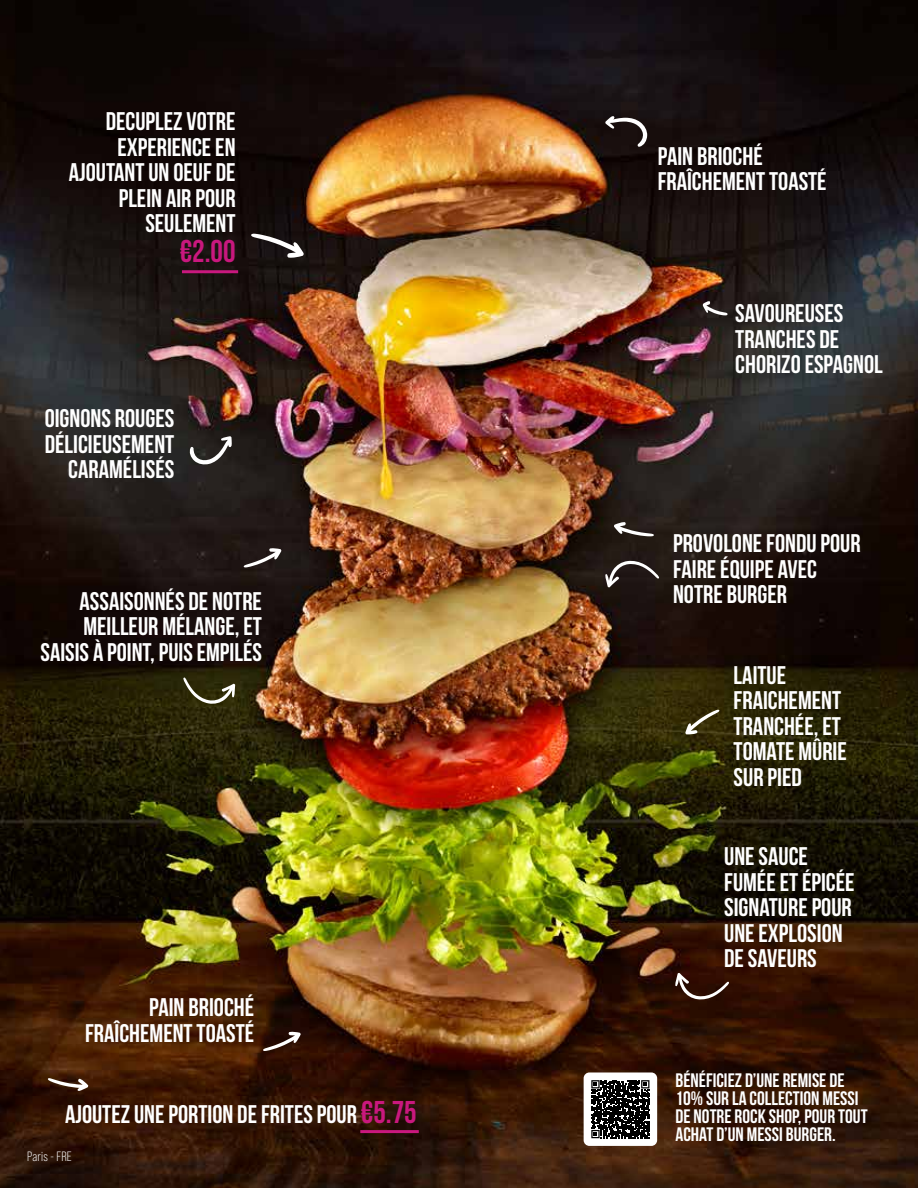
<style>
.page{position:relative;width:918px;height:1188px;background:#fff}
.page>*{position:absolute;margin:0;border:0;box-sizing:border-box;transform-origin:0 0}
.t1{font:31.5px "Bebas Neue";color:#c9187e}
.t2{font:25.5px/25.5px "Bebas Neue";color:#fff}
.t3{font:19.5px/18px "Bebas Neue";color:#fff}
.t4{font:13.5px "Bebas Neue Pro";letter-spacing:.02em;color:#fff}
.s1{font-size:31.5px;color:#c9187e}
</style>
<div class="page">
<img style="left:0;top:0;width:918px;height:1188px">
<hr style="left:182px;top:270px;width:56px;height:3px;background:#c9187e">
<hr style="left:360px;top:1130px;width:59px;height:3px;background:#c9187e">
<svg style="left:251px;top:233px;width:53px;height:25px"></svg>
<svg style="left:703px;top:301px;width:25px;height:15px"></svg>
<svg style="left:614px;top:522px;width:40px;height:14px"></svg>
<svg style="left:685px;top:709px;width:34px;height:25px"></svg>
<svg style="left:244px;top:548px;width:38px;height:20px"></svg>
<svg style="left:263px;top:1032px;width:38px;height:19px"></svg>
<svg style="left:48px;top:1078px;width:41px;height:13px"></svg>
<svg style="left:605px;top:116px;width:42px;height:31px"></svg>
<svg style="left:189px;top:436px;width:43px;height:29px"></svg>
<svg style="left:605px;top:560px;width:54px;height:28px;background:#463e3c"></svg>
<svg style="left:675px;top:973px;width:54px;height:27px"></svg>
<svg style="left:183px;top:677px;width:52px;height:27px"></svg>
<div style="left:584px;top:1072px;width:73px;height:74px;background:#fff;border-radius:6px"></div>
<svg style="left:591px;top:1080px;width:59px;height:59px"></svg>
<svg style="left:591px;top:1080px;width:58px;height:58px"></svg>
<p class="t2" style="left:69px;top:109px;width:168px;text-align:right">DECUPLEZ VOTRE<br>EXPERIENCE EN<br>AJOUTANT UN OEUF DE<br>PLEIN AIR POUR<br>SEULEMENT</p>
<p class="t1" style="left:180px;top:234px;width:57px">€2.00</p>
<p class="t2" style="left:45px;top:405px;width:131px;text-align:right">OIGNONS ROUGES<br>DÉLICIEUSEMENT<br>CARAMÉLISÉS</p>
<p class="t2" style="left:41px;top:588px;width:223px;text-align:right">ASSAISONNÉS DE NOTRE<br>MEILLEUR MÉLANGE, ET<br>SAISIS À POINT, PUIS EMPILÉS</p>
<p class="t2" style="left:85px;top:995px;width:170px;text-align:right">PAIN BRIOCHÉ<br>FRAÎCHEMENT TOASTÉ</p>
<p class="t2" style="left:65px;top:1101px;width:353px">AJOUTEZ UNE PORTION DE FRITES POUR <span class="s1">€5.75</span></p>
<p class="t4" style="left:27px;top:1149px;width:46px">Paris - FRE</p>
<p class="t2" style="left:658px;top:143px;width:170px">PAIN BRIOCHÉ<br>FRAÎCHEMENT TOASTÉ</p>
<p class="t2" style="left:735px;top:301px;width:149px">SAVOUREUSES<br>TRANCHES DE<br>CHORIZO ESPAGNOL</p>
<p class="t2" style="left:673px;top:531px;width:189px">PROVOLONE FONDU POUR<br>FAIRE ÉQUIPE AVEC<br>NOTRE BURGER</p>
<p class="t2" style="left:734px;top:662px;width:115px">LAITUE<br>FRAICHEMENT<br>TRANCHÉE, ET<br>TOMATE MÛRIE<br>SUR PIED</p>
<p class="t2" style="left:724px;top:844px;width:132px">UNE SAUCE<br>FUMÉE ET ÉPICÉE<br>SIGNATURE POUR<br>UNE EXPLOSION<br>DE SAVEURS</p>
<p class="t3" style="left:675px;top:1071px;width:194px">BÉNÉFICIEZ D’UNE REMISE DE<br>10% SUR LA COLLECTION MESSI<br>DE NOTRE ROCK SHOP, POUR TOUT<br>ACHAT D’UN MESSI BURGER.</p>
</div>
